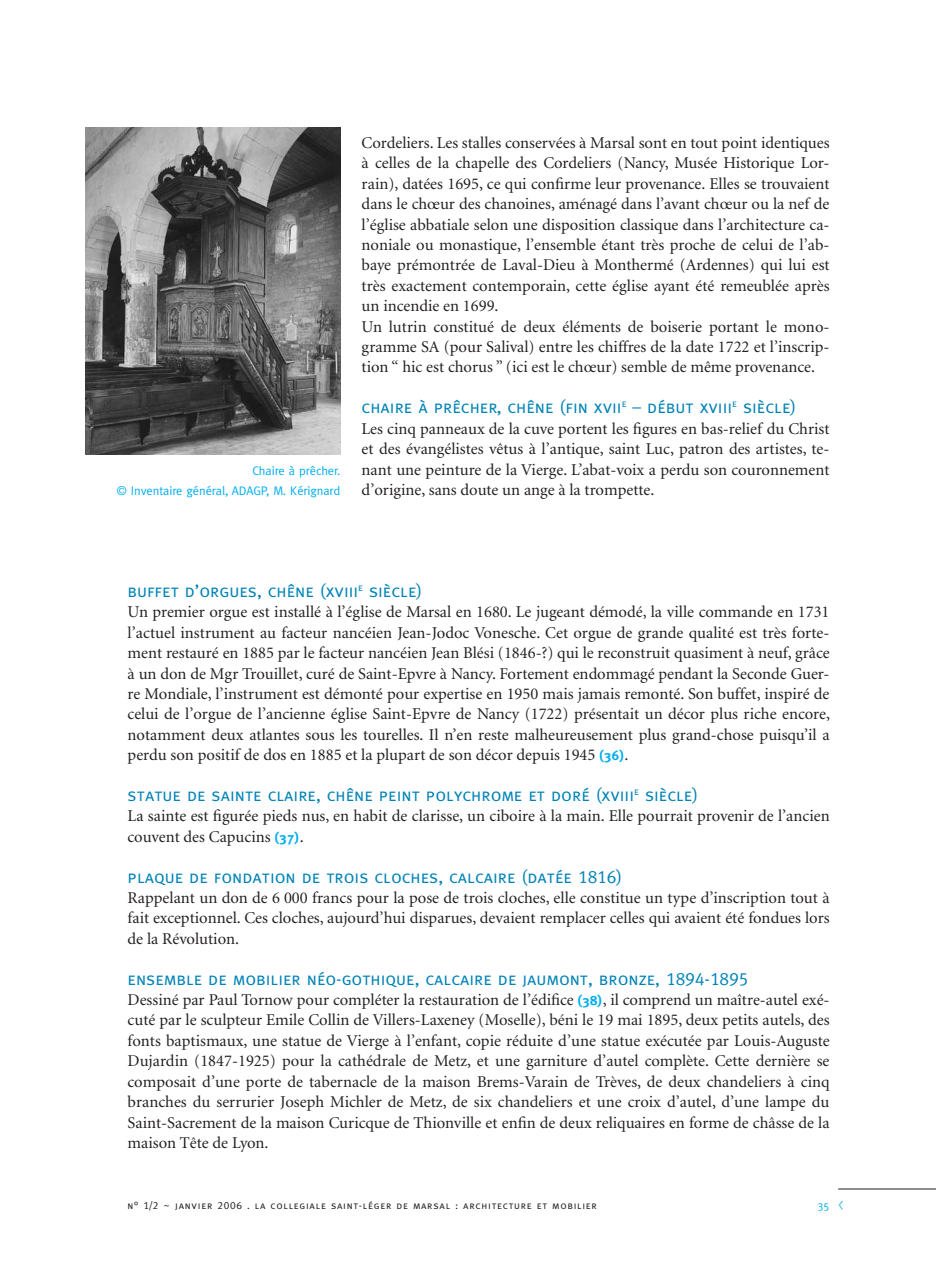
<style>
.page{position:relative;width:936px;height:1276px;background:#fff}
.page>*{position:absolute;margin:0;border:0;box-sizing:border-box;transform-origin:0 0}
._01_titre_petit{font:18px "Meta Caps";color:#0083b6}
._01_texte_base{font:16.5px/20.4px "Minion";color:#231f20;text-align:justify}
._02_légende{font:12.45px "Meta";letter-spacing:-.005em;color:#00aeef}
.t1{font:11.25px "Meta";color:#00aeef}
._07_bas_de_page{font:10.5px "Meta Caps";letter-spacing:.07em;color:#231f20}
.s1{font-family:"Meta";font-weight:700;font-size:13.5px;color:#00aeef}
</style>
<div class="page">
<img style="left:85px;top:128px;width:255px;height:326px">
<hr style="left:838px;top:1188px;width:97px;height:1px;background:#231f20">
<svg style="left:838px;top:1200px;width:5px;height:9px"></svg>
<p class="_02_légende" style="left:252px;top:463px;width:89px">Chaire à prêcher.</p>
<p class="_02_légende" style="left:117px;top:483px;width:225px">© Inventaire général, ADAGP, M. Kérignard</p>
<p class="_01_texte_base" style="left:361px;top:133px;width:469px">Cordeliers. Les stalles conservées à Marsal sont en tout point identiques à celles de la chapelle des Cordeliers (Nancy, Musée Historique Lor&shy;rain), datées 1695, ce qui confirme leur provenance. Elles se trouvaient dans le chœur des chanoines, aménagé dans l’avant chœur ou la nef de l’église abbatiale selon une disposition classique dans l’architecture ca&shy;noniale ou monastique, l’ensemble étant très proche de celui de l’ab&shy;baye prémontrée de Laval-Dieu à Monthermé (Ardennes) qui lui est très exactement contemporain, cette église ayant été remeublée après un incendie en 1699.</p>
<p class="_01_texte_base" style="left:361px;top:317px;width:469px">Un lutrin constitué de deux éléments de boiserie portant le mono&shy;gramme SA (pour Salival) entre les chiffres de la date 1722 et l’inscrip&shy;tion “ hic est chorus ” (ici est le chœur) semble de même provenance.</p>
<p class="_01_titre_petit" style="left:361px;top:397px;width:436px">chaire à prêcher, chêne (fin xvii<sup>e</sup> – début xviii<sup>e</sup> siècle)</p>
<p class="_01_texte_base" style="left:361px;top:419px;width:469px">Les cinq panneaux de la cuve portent les figures en bas-relief du Christ et des évangélistes vêtus à l’antique, saint Luc, patron des artistes, te&shy;nant une peinture de la Vierge. L’abat-voix a perdu son couronnement d’origine, sans doute un ange à la trompette.</p>
<p class="_01_titre_petit" style="left:128px;top:580px;width:296px">buffet d’orgues, chêne (xviii<sup>e</sup> siècle)</p>
<p class="_01_texte_base" style="left:128px;top:602px;width:703px">Un premier orgue est installé à l’église de Marsal en 1680. Le jugeant démodé, la ville commande en 1731 l’actuel instrument au facteur nancéien Jean-Jodoc Vonesche. Cet orgue de grande qualité est très forte&shy;ment restauré en 1885 par le facteur nancéien Jean Blési (1846-?) qui le reconstruit quasiment à neuf, grâce à un don de Mgr Trouillet, curé de Saint-Epvre à Nancy. Fortement endommagé pendant la Seconde Guer&shy;re Mondiale, l’instrument est démonté pour expertise en 1950 mais jamais remonté. Son buffet, inspiré de celui de l’orgue de l’ancienne église Saint-Epvre de Nancy (1722) présentait un décor plus riche encore, notamment deux atlantes sous les tourelles. Il n’en reste malheureusement plus grand-chose puisqu’il a perdu son positif de dos en 1885 et la plupart de son décor depuis 1945 <span class="s1">(36)</span>.</p>
<p class="_01_titre_petit" style="left:128px;top:784px;width:572px">statue de sainte claire, chêne peint polychrome et doré (xviii<sup>e</sup> siècle)</p>
<p class="_01_texte_base" style="left:128px;top:806px;width:703px">La sainte est figurée pieds nus, en habit de clarisse, un ciboire à la main. Elle pourrait provenir de l’ancien couvent des Capucins <span class="s1">(37)</span>.</p>
<p class="_01_titre_petit" style="left:128px;top:866px;width:496px">plaque de fondation de trois cloches, calcaire (datée 1816)</p>
<p class="_01_texte_base" style="left:128px;top:888px;width:703px">Rappelant un don de 6 000 francs pour la pose de trois cloches, elle constitue un type d’inscription tout à fait exceptionnel. Ces cloches, aujourd’hui disparues, devaient remplacer celles qui avaient été fondues lors de la Révolution.</p>
<p class="_01_titre_petit" style="left:128px;top:968px;width:622px">ensemble de mobilier néo-gothique, calcaire de jaumont, bronze, 1894-1895</p>
<p class="_01_texte_base" style="left:128px;top:990px;width:703px">Dessiné par Paul Tornow pour compléter la restauration de l’édifice <span class="s1">(38)</span>, il comprend un maître-autel exé&shy;cuté par le sculpteur Emile Collin de Villers-Laxeney (Moselle), béni le 19 mai 1895, deux petits autels, des fonts baptismaux, une statue de Vierge à l’enfant, copie réduite d’une statue exécutée par Louis-Auguste Dujardin (1847-1925) pour la cathédrale de Metz, et une garniture d’autel complète. Cette dernière se composait d’une porte de tabernacle de la maison Brems-Varain de Trèves, de deux chandeliers à cinq branches du serrurier Joseph Michler de Metz, de six chandeliers et une croix d’autel, d’une lampe du Saint-Sacrement de la maison Curicque de Thionville et enfin de deux reliquaires en forme de châsse de la maison Tête de Lyon.</p>
<p class="_07_bas_de_page" style="left:128px;top:1199px;width:471px">n° 1/2 ~ janvier 2006 . la collegiale saint-léger de marsal : architecture et mobilier</p>
<p class="t1" style="left:817px;top:1198px;width:14px">35</p>
</div>
